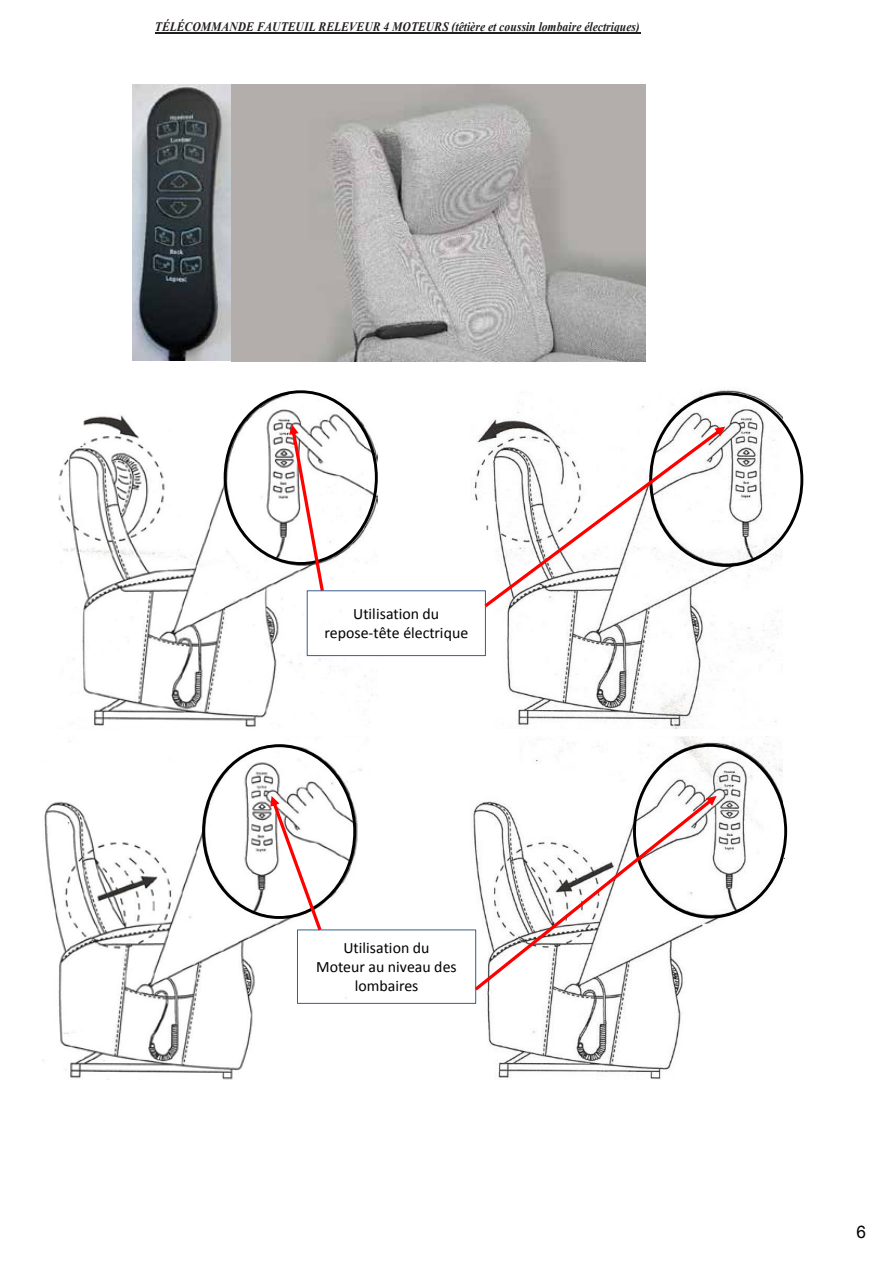
<style>
.page{position:relative;width:893px;height:1263px;background:#fff}
.page>*{position:absolute;margin:0;border:0;box-sizing:border-box;transform-origin:0 0}
.t1{font:18.15px "Calibri";color:#686767}
.t2{font:17.25px "Arial";color:#000}
.t3{font:15.9px/19.2px "Calibri";color:#000;text-align:center}
.t4{font:italic 700 12.9px "Times New Roman";letter-spacing:.005em;color:#231f20;scale:.89 1}
</style>
<div class="page">
<hr style="left:155px;top:33px;width:485px;height:1px;background:#231f20">
<img style="left:132px;top:84px;width:514px;height:277px">
<img style="left:43px;top:394px;width:334px;height:686px">
<img style="left:470px;top:390px;width:313px;height:689px">
<div style="left:17px;top:388px;width:83px;height:21px;background:#fff"></div>
<div style="left:370px;top:700px;width:32px;height:397px;background:#fff"></div>
<div style="left:49px;top:745px;width:57px;height:20px;background:#fff"></div>
<div style="left:57px;top:730px;width:757px;height:6px;background:#fff"></div>
<svg style="left:289px;top:424px;width:35px;height:167px"></svg>
<svg style="left:484px;top:427px;width:241px;height:180px"></svg>
<div style="left:307px;top:591px;width:179px;height:65px;border:1px solid #385d8a"></div>
<svg style="left:475px;top:796px;width:242px;height:194px"></svg>
<svg style="left:270px;top:796px;width:52px;height:134px"></svg>
<p class="t4" style="left:155px;top:18px;width:546px">TÉLÉCOMMANDE FAUTEUIL RELEVEUR 4 MOTEURS (têtière et coussin lombaire électriques)</p>
<h1 class="t1" style="left:486px;top:520px;width:6px">'</h1>
<p class="t3" style="left:324px;top:604px;width:145px">Utilisation du repose-tête électrique</p>
<p class="t3" style="left:316px;top:938px;width:142px">Utilisation du<br>Moteur au niveau des lombaires</p>
<h2 class="t2" style="left:856px;top:1221px;width:11px">6</h2>
</div>
